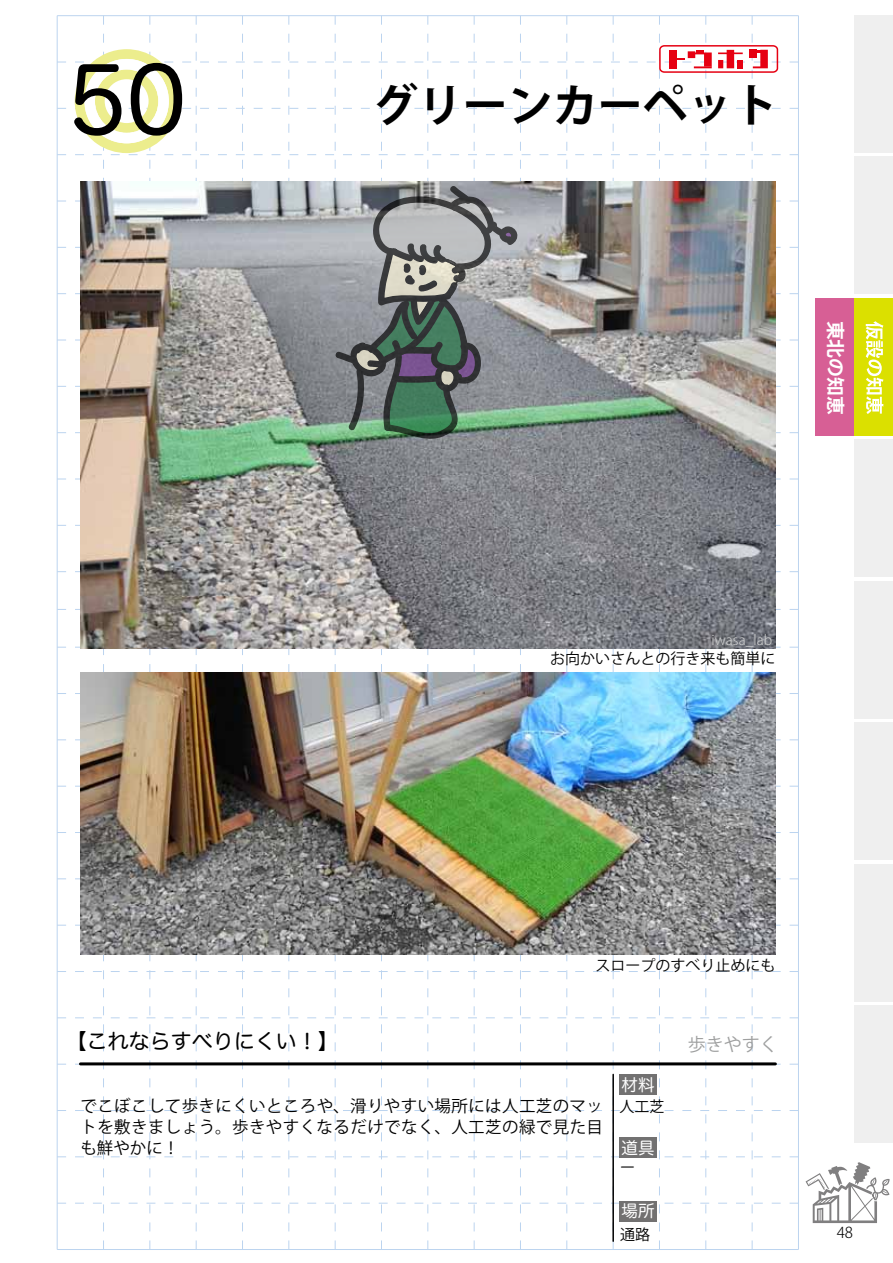
<style>
.page{position:relative;width:893px;height:1263px;background:#fff}
.page>*{position:absolute;margin:0;border:0;box-sizing:border-box;transform-origin:0 0}
.t1{font:90px "Hira Maru Pro W4";color:#000}
.t2{font:700 45px "Koz Go Pro";color:#000}
.t3{font:21px "Hira Maru Pro W4";color:#000}
.t4{font:700 18.9px "Koz Go Pro";color:#fff}
.t5{font:18px "Koz Go Pro";color:#9fa0a0}
.t6{font:16.5px/21.3px "Koz Go Pro";letter-spacing:.025em;color:#000;text-align:justify}
.t7{font:16.5px "Hira Maru Pro W4";color:#fff}
.t8{font:15px "Koz Go Pro";color:#000}
.t9{font:300 15px "Koz Go Pro";color:#000}
.t10{font:300 13.8px "Koz Go Pro";color:#cccdcd}
</style>
<div class="page">
<hr style="left:798px;top:16px;width:1px;height:1233px;background:#bcd4ef">
<hr style="left:57px;top:15px;width:741px;height:1px;background:#bcd4ef">
<hr style="left:57px;top:1249px;width:741px;height:1px;background:#bcd4ef">
<svg style="left:806px;top:1162px;width:83px;height:61px"></svg>
<div style="left:854px;top:15px;width:38px;height:137px;background:#efefef"></div>
<div style="left:854px;top:157px;width:38px;height:137px;background:#efefef"></div>
<div style="left:854px;top:440px;width:38px;height:137px;background:#efefef"></div>
<div style="left:854px;top:581px;width:38px;height:137px;background:#efefef"></div>
<div style="left:854px;top:723px;width:38px;height:137px;background:#efefef"></div>
<div style="left:854px;top:864px;width:38px;height:137px;background:#efefef"></div>
<div style="left:854px;top:1005px;width:38px;height:138px;background:#efefef"></div>
<div style="left:854px;top:298px;width:38px;height:137px;background:#dbe000"></div>
<div style="left:815px;top:298px;width:39px;height:137px;background:#d75f95"></div>
<svg style="left:866px;top:321px;width:17px;height:93px"></svg>
<img style="left:57px;top:16px;width:741px;height:1233px">
<h1 class="t1" style="left:68px;top:22px;width:119px">50</h1>
<h2 class="t2" style="left:373px;top:76px;width:406px">グリーンカーペット</h2>
<p class="t4" style="left:848px;top:320px;width:96px;rotate:90deg">東北の知恵</p>
<p class="t10" style="left:711px;top:631px;width:62px">iwasa_lab</p>
<p class="t8" style="left:550px;top:649px;width:226px">お向かいさんとの行き来も簡単に</p>
<p class="t3" style="left:66px;top:1023px;width:274px">【これならすべりにくい！】</p>
<p class="t8" style="left:596px;top:955px;width:181px">スロープのすべり止めにも</p>
<p class="t7" style="left:622px;top:1070px;width:34px">材料</p>
<p class="t5" style="left:688px;top:1033px;width:91px">歩きやすく</p>
<p class="t6" style="left:80px;top:1096px;width:524px">でこぼこして歩きにくいところや、滑りやすい場所には人工芝のマットを敷きましょう。歩きやすくなるだけでなく、人工芝の緑で見た目も鮮やかに！</p>
<p class="t8" style="left:619px;top:1097px;width:46px">人工芝</p>
<p class="t7" style="left:622px;top:1133px;width:34px">道具</p>
<p class="t8" style="left:620px;top:1157px;width:16px">ー</p>
<p class="t7" style="left:622px;top:1196px;width:34px">場所</p>
<p class="t8" style="left:620px;top:1225px;width:31px">通路</p>
<p class="t9" style="left:837px;top:1223px;width:18px">48</p>
</div>
